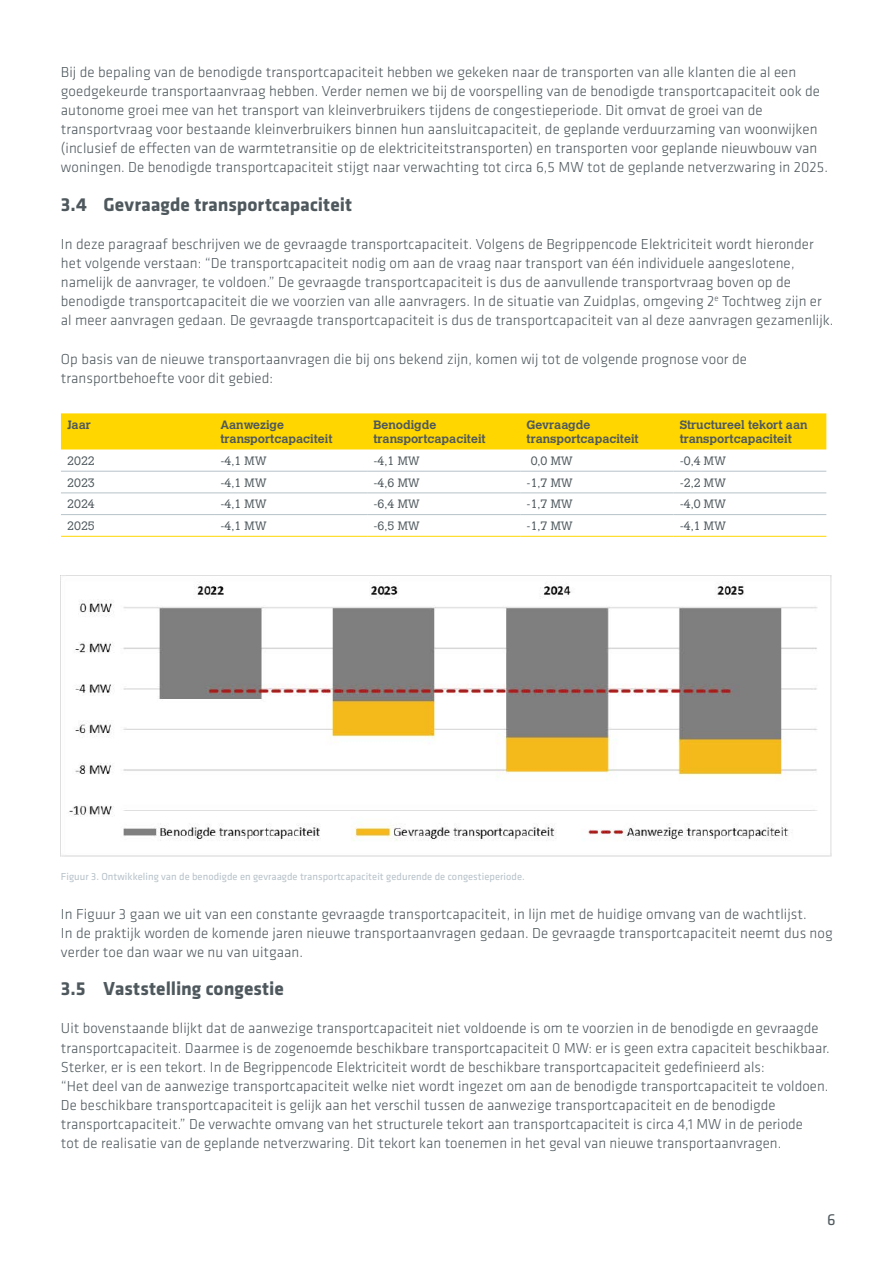
<style>
.page{position:relative;width:893px;height:1263px;background:#fff}
.page>*{position:absolute;margin:0;border:0;box-sizing:border-box;transform-origin:0 0}
.t1{font:700 19.5px "Klavika";color:#4e585d}
.t2{font:16.5px "Klavika";color:#4e585d}
.t3{font:300 15px/19.2px "Klavika";letter-spacing:.005em;color:#4e585d}
.t4{font:700 12px/14.4px "Calvert MT Std";color:#4e585d}
.t5{font:300 12px "Calvert MT Std";color:#4e585d}
.t6{font:10.5px "Klavika";letter-spacing:.005em;color:#b7c2c9}
</style>
<div class="page">
<div style="left:61px;top:413px;width:765px;height:36px;background:#ffd600"></div>
<hr style="left:61px;top:471px;width:153px;height:1px;background:#b7c2c9">
<hr style="left:214px;top:471px;width:153px;height:1px;background:#b7c2c9">
<hr style="left:367px;top:471px;width:153px;height:1px;background:#b7c2c9">
<hr style="left:520px;top:471px;width:153px;height:1px;background:#b7c2c9">
<hr style="left:673px;top:471px;width:153px;height:1px;background:#b7c2c9">
<hr style="left:61px;top:492px;width:153px;height:1px;background:#b7c2c9">
<hr style="left:214px;top:492px;width:153px;height:1px;background:#b7c2c9">
<hr style="left:367px;top:492px;width:153px;height:1px;background:#b7c2c9">
<hr style="left:520px;top:492px;width:153px;height:1px;background:#b7c2c9">
<hr style="left:673px;top:492px;width:153px;height:1px;background:#b7c2c9">
<hr style="left:61px;top:514px;width:153px;height:1px;background:#b7c2c9">
<hr style="left:214px;top:514px;width:153px;height:1px;background:#b7c2c9">
<hr style="left:367px;top:514px;width:153px;height:1px;background:#b7c2c9">
<hr style="left:520px;top:514px;width:153px;height:1px;background:#b7c2c9">
<hr style="left:673px;top:514px;width:153px;height:1px;background:#b7c2c9">
<hr style="left:61px;top:536px;width:153px;height:1px;background:#ffd600">
<hr style="left:214px;top:536px;width:153px;height:1px;background:#ffd600">
<hr style="left:367px;top:536px;width:153px;height:1px;background:#ffd600">
<hr style="left:520px;top:536px;width:153px;height:1px;background:#ffd600">
<hr style="left:673px;top:536px;width:153px;height:1px;background:#ffd600">
<img style="left:61px;top:575px;width:770px;height:282px">
<p class="t3" style="left:61px;top:62px;width:769px">Bij de bepaling van de benodigde transportcapaciteit hebben we gekeken naar de transporten van alle klanten die al een goedgekeurde transportaanvraag hebben. Verder nemen we bij de voorspelling van de benodigde transportcapaciteit ook de autonome groei mee van het transport van kleinverbruikers tijdens de congestieperiode. Dit omvat de groei van de transportvraag voor bestaande kleinverbruikers binnen hun aansluitcapaciteit, de geplande verduurzaming van woonwijken (inclusief de effecten van de warmtetransitie op de elektriciteitstransporten) en transporten voor geplande nieuwbouw van woningen. De benodigde transportcapaciteit stijgt naar verwachting tot circa 6,5 MW tot de geplande netverzwaring in 2025.</p>
<h1 class="t1" style="left:61px;top:193px;width:293px">3.4 Gevraagde transportcapaciteit</h1>
<p class="t3" style="left:61px;top:234px;width:774px">In deze paragraaf beschrijven we de gevraagde transportcapaciteit. Volgens de Begrippencode Elektriciteit wordt hieronder het volgende verstaan: “De transportcapaciteit nodig om aan de vraag naar transport van één individuele aangeslotene, namelijk de aanvrager, te voldoen.” De gevraagde transportcapaciteit is dus de aanvullende transportvraag boven op de benodigde transportcapaciteit die we voorzien van alle aanvragers. In de situatie van Zuidplas, omgeving 2<sup>e</sup> Tochtweg zijn er al meer aanvragen gedaan. De gevraagde transportcapaciteit is dus de transportcapaciteit van al deze aanvragen gezamenlijk.</p>
<p class="t3" style="left:61px;top:349px;width:687px">Op basis van de nieuwe transportaanvragen die bij ons bekend zijn, komen wij tot de volgende prognose voor de transportbehoefte voor dit gebied:</p>
<p class="t4" style="left:67px;top:417px;width:25px">Jaar</p>
<p class="t4" style="left:220px;top:417px;width:114px">Aanwezige transportcapaciteit</p>
<p class="t4" style="left:373px;top:417px;width:114px">Benodigde transportcapaciteit</p>
<p class="t4" style="left:527px;top:417px;width:114px">Gevraagde transportcapaciteit</p>
<p class="t4" style="left:680px;top:417px;width:129px">Structureel tekort aan transportcapaciteit</p>
<p class="t5" style="left:67px;top:454px;width:29px">2022</p>
<p class="t5" style="left:220px;top:454px;width:48px">-4,1 MW</p>
<p class="t5" style="left:373px;top:454px;width:48px">-4,1 MW</p>
<p class="t5" style="left:531px;top:454px;width:44px">0,0 MW</p>
<p class="t5" style="left:680px;top:454px;width:48px">-0,4 MW</p>
<p class="t5" style="left:67px;top:475px;width:29px">2023</p>
<p class="t5" style="left:220px;top:475px;width:48px">-4,1 MW</p>
<p class="t5" style="left:373px;top:475px;width:48px">-4,6 MW</p>
<p class="t5" style="left:527px;top:475px;width:48px">-1,7 MW</p>
<p class="t5" style="left:680px;top:475px;width:48px">-2,2 MW</p>
<p class="t5" style="left:67px;top:497px;width:29px">2024</p>
<p class="t5" style="left:220px;top:497px;width:48px">-4,1 MW</p>
<p class="t5" style="left:373px;top:497px;width:48px">-6,4 MW</p>
<p class="t5" style="left:527px;top:497px;width:48px">-1,7 MW</p>
<p class="t5" style="left:680px;top:497px;width:48px">-4,0 MW</p>
<p class="t5" style="left:67px;top:519px;width:29px">2025</p>
<p class="t5" style="left:220px;top:519px;width:48px">-4,1 MW</p>
<p class="t5" style="left:373px;top:519px;width:48px">-6,5 MW</p>
<p class="t5" style="left:527px;top:519px;width:48px">-1,7 MW</p>
<p class="t5" style="left:680px;top:519px;width:48px">-4,1 MW</p>
<p class="t6" style="left:61px;top:871px;width:465px">Figuur 3. Ontwikkeling van de benodigde en gevraagde transportcapaciteit gedurende de congestieperiode.</p>
<p class="t3" style="left:61px;top:904px;width:773px">In Figuur 3 gaan we uit van een constante gevraagde transportcapaciteit, in lijn met de huidige omvang van de wachtlijst.<br>In de praktijk worden de komende jaren nieuwe transportaanvragen gedaan. De gevraagde transportcapaciteit neemt dus nog verder toe dan waar we nu van uitgaan.</p>
<h1 class="t1" style="left:61px;top:978px;width:225px">3.5 Vaststelling congestie</h1>
<p class="t3" style="left:61px;top:1019px;width:770px">Uit bovenstaande blijkt dat de aanwezige transportcapaciteit niet voldoende is om te voorzien in de benodigde en gevraagde transportcapaciteit. Daarmee is de zogenoemde beschikbare transportcapaciteit 0 MW: er is geen extra capaciteit beschikbaar.<br>Sterker, er is een tekort. In de Begrippencode Elektriciteit wordt de beschikbare transportcapaciteit gedefinieerd als:<br>“Het deel van de aanwezige transportcapaciteit welke niet wordt ingezet om aan de benodigde transportcapaciteit te voldoen.<br>De beschikbare transportcapaciteit is gelijk aan het verschil tussen de aanwezige transportcapaciteit en de benodigde transportcapaciteit.” De verwachte omvang van het structurele tekort aan transportcapaciteit is circa 4,1 MW in de periode<br>tot de realisatie van de geplande netverzwaring. Dit tekort kan toenemen in het geval van nieuwe transportaanvragen.</p>
<p class="t2" style="left:827px;top:1210px;width:10px">6</p>
</div>
